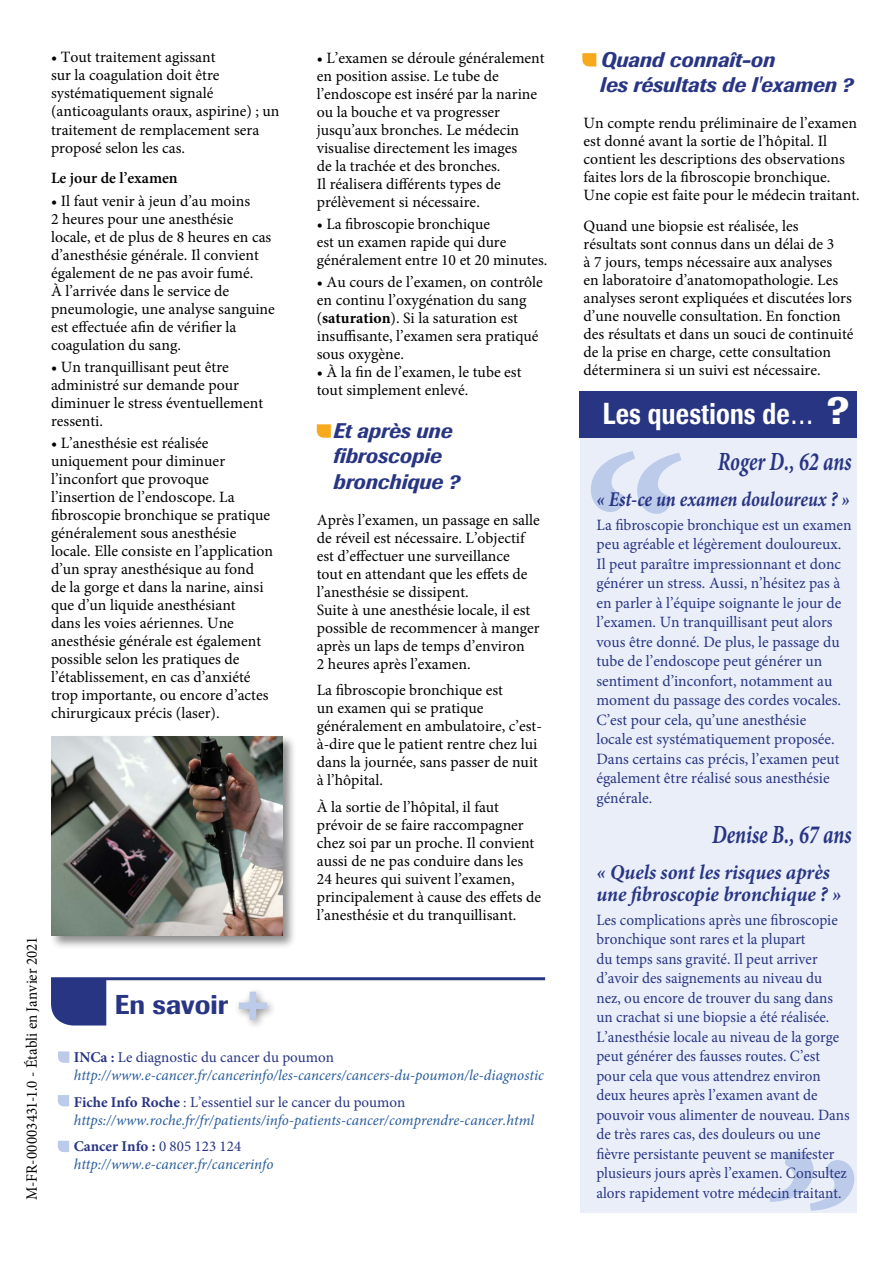
<style>
.page{position:relative;width:893px;height:1263px;background:#fff}
.page>*{position:absolute;margin:0;border:0;box-sizing:border-box;transform-origin:0 0}
.t1{font:500 30px "Imago";letter-spacing:.01em;color:#fff;scale:.78 1}
.t2{font:500 27px "Imago";color:#283583}
.t3{font:italic 700 26.25px "Minion Pro";color:#283583;scale:.76 1}
.t4{font:italic 500 21px/25.2px "Imago";color:#283583}
.t5{font:italic 700 21px/22.5px "Minion Pro";color:#283583;scale:.95 1}
.t6{font:italic 700 21px "Minion Pro";color:#283583;scale:.86 1}
.t7{font:15.75px/18px "Minion Pro";color:#000}
.t8{font:15.75px/19.5px "Minion Pro";color:#283583;scale:.96 1}
.t9{font:15.75px/19.5px "Minion Pro";color:#283583}
.t10{font:15.75px "Minion Pro";color:#000;scale:.95 1}
.t11{font:600 15.75px "Minion Pro";color:#000}
.t12{font:italic 15px/18px "Minion Pro";color:#275b9b}
.s1{font-weight:700}
.s2{font-weight:700;font-style:normal;color:#283583}
.s3{font-style:normal;color:#283583}
.s4{font-size:41.25px}
</style>
<div class="page">
<svg style="left:317px;top:424px;width:14px;height:14px"></svg>
<svg style="left:58px;top:1095px;width:11px;height:11px"></svg>
<svg style="left:58px;top:1141px;width:11px;height:11px"></svg>
<svg style="left:58px;top:1051px;width:11px;height:12px"></svg>
<div style="left:51px;top:980px;width:55px;height:45px;background:#283583"></div>
<hr style="left:51px;top:977px;width:494px;height:3px;background:#283583">
<div style="left:233px;top:986px;width:44px;height:44px;background:#000;opacity:.45"></div>
<svg style="left:238px;top:991px;width:30px;height:30px"></svg>
<div style="left:580px;top:419px;width:276px;height:794px;background:#e9eef9"></div>
<svg style="left:591px;top:451px;width:90px;height:63px"></svg>
<svg style="left:769px;top:1151px;width:86px;height:60px"></svg>
<div style="left:580px;top:391px;width:277px;height:47px;background:#283583"></div>
<div style="left:49px;top:734px;width:248px;height:216px;background:#000;opacity:.45"></div>
<img style="left:51px;top:736px;width:232px;height:200px">
<svg style="left:582px;top:53px;width:14px;height:14px"></svg>
<p class="t10" style="left:21px;top:1200px;width:279px;rotate:-90deg">M-FR-00003431-1.0 - Établi en Janvier 2021</p>
<p class="t7" style="left:51px;top:49px;width:230px">• Tout traitement agissant<br>sur la coagulation doit être systématiquement signalé (anticoagulants oraux, aspirine) ; un traitement de remplacement sera proposé selon les cas.</p>
<p class="t11" style="left:51px;top:167px;width:128px">Le jour de l’examen</p>
<p class="t7" style="left:51px;top:192px;width:225px">• Il faut venir à jeun d’au moins<br>2 heures pour une anesthésie locale, et de plus de 8 heures en cas d’anesthésie générale. Il convient également de ne pas avoir fumé.<br>À l’arrivée dans le service de pneumologie, une analyse sanguine est effectuée afin de vérifier la coagulation du sang.</p>
<p class="t7" style="left:51px;top:358px;width:214px">• Un tranquillisant peut être administré sur demande pour diminuer le stress éventuellement ressenti.</p>
<p class="t7" style="left:51px;top:434px;width:224px">• L’anesthésie est réalisée uniquement pour diminuer l’inconfort que provoque l’insertion de l’endoscope. La fibroscopie bronchique se pratique généralement sous anesthésie locale. Elle consiste en l’application d’un spray anesthésique au fond<br>de la gorge et dans la narine, ainsi que d’un liquide anesthésiant<br>dans les voies aériennes. Une anesthésie générale est également possible selon les pratiques de l’établissement, en cas d’anxiété trop importante, ou encore d’actes chirurgicaux précis (laser).</p>
<h2 class="t2" style="left:115px;top:987px;width:115px">En savoir</h2>
<p class="t7" style="left:317px;top:49px;width:229px">• L’examen se déroule généralement en position assise. Le tube de l’endoscope est inséré par la narine ou la bouche et va progresser jusqu’aux bronches. Le médecin visualise directement les images<br>de la trachée et des bronches.<br>Il réalisera différents types de prélèvement si nécessaire.</p>
<p class="t7" style="left:317px;top:215px;width:232px">• La fibroscopie bronchique<br>est un examen rapide qui dure généralement entre 10 et 20 minutes.</p>
<p class="t7" style="left:317px;top:273px;width:228px">• Au cours de l’examen, on contrôle en continu l’oxygénation du sang (<span class="s1">saturation</span>). Si la saturation est insuffisante, l’examen sera pratiqué sous oxygène.</p>
<p class="t7" style="left:317px;top:363px;width:206px">• À la fin de l’examen, le tube est tout simplement enlevé.</p>
<h3 class="t4" style="left:334px;top:418px;width:128px">Et après une fibroscopie bronchique ?</h3>
<p class="t7" style="left:317px;top:511px;width:225px">Après l’examen, un passage en salle de réveil est nécessaire. L’objectif est d’effectuer une surveillance tout en attendant que les effets de l’anesthésie se dissipent.<br>Suite à une anesthésie locale, il est possible de recommencer à manger après un laps de temps d’environ<br>2 heures après l’examen.</p>
<p class="t7" style="left:317px;top:681px;width:227px">La fibroscopie bronchique est<br>un examen qui se pratique généralement en ambulatoire, c’est&shy;à-dire que le patient rentre chez lui dans la journée, sans passer de nuit à l’hôpital.</p>
<p class="t7" style="left:317px;top:798px;width:226px">À la sortie de l’hôpital, il faut prévoir de se faire raccompagner chez soi par un proche. Il convient aussi de ne pas conduire dans les 24 heures qui suivent l’examen, principalement à cause des effets de l’anesthésie et du tranquillisant.</p>
<p class="t12" style="left:74px;top:1048px;width:472px"><span class="s2">INCa :</span> <span class="s3">Le diagnostic du cancer du poumon </span>http://www.e-cancer.fr/cancerinfo/les-cancers/cancers-du-poumon/le-diagnostic</p>
<p class="t12" style="left:74px;top:1093px;width:462px"><span class="s2">Fiche Info Roche</span> <span class="s3">: L’essentiel sur le cancer du poumon </span>https://www.roche.fr/fr/patients/info-patients-cancer/comprendre-cancer.html</p>
<p class="t12" style="left:74px;top:1137px;width:201px"><span class="s2">Cancer Info :</span> <span class="s3">0 805 123 124 </span>http://www.e-cancer.fr/cancerinfo</p>
<h3 class="t4" style="left:601px;top:47px;width:255px">Quand connaît-on<br>les résultats de l'examen ?</h3>
<p class="t7" style="left:584px;top:114px;width:278px">Un compte rendu préliminaire de l’examen est donné avant la sortie de l’hôpital. Il contient les descriptions des observations faites lors de la fibroscopie bronchique.<br>Une copie est faite pour le médecin traitant.</p>
<p class="t7" style="left:584px;top:217px;width:271px">Quand une biopsie est réalisée, les résultats sont connus dans un délai de 3<br>à 7 jours, temps nécessaire aux analyses<br>en laboratoire d’anatomopathologie. Les analyses seront expliquées et discutées lors d’une nouvelle consultation. En fonction des résultats et dans un souci de continuité de la prise en charge, cette consultation déterminera si un suivi est nécessaire.</p>
<h1 class="t1" style="left:603px;top:394px;width:318px">Les questions de… <span class="s4">?</span></h1>
<h3 class="t3" style="left:718px;top:443px;width:178px">Roger D., 62 ans</h3>
<h3 class="t6" style="left:596px;top:484px;width:296px">« Est-ce un examen douloureux ? »</h3>
<p class="t9" style="left:596px;top:515px;width:257px">La fibroscopie bronchique est un examen peu agréable et légèrement douloureux.<br>Il peut paraître impressionnant et donc générer un stress. Aussi, n’hésitez pas à en parler à l’équipe soignante le jour de l’examen. Un tranquillisant peut alors vous être donné. De plus, le passage du tube de l’endoscope peut générer un sentiment d’inconfort, notamment au moment du passage des cordes vocales.<br>C’est pour cela, qu’une anesthésie<br>locale est systématiquement proposée.<br>Dans certains cas précis, l’examen peut également être réalisé sous anesthésie générale.</p>
<h3 class="t3" style="left:712px;top:816px;width:185px">Denise B., 67 ans</h3>
<h3 class="t5" style="left:596px;top:860px;width:259px">« Quels sont les risques après une fibroscopie bronchique ? »</h3>
<p class="t8" style="left:596px;top:910px;width:265px">Les complications après une fibroscopie bronchique sont rares et la plupart<br>du temps sans gravité. Il peut arriver d’avoir des saignements au niveau du nez, ou encore de trouver du sang dans un crachat si une biopsie a été réalisée.<br>L’anesthésie locale au niveau de la gorge peut générer des fausses routes. C’est pour cela que vous attendrez environ deux heures après l’examen avant de pouvoir vous alimenter de nouveau. Dans de très rares cas, des douleurs ou une fièvre persistante peuvent se manifester plusieurs jours après l’examen. Consultez alors rapidement votre médecin traitant.</p>
</div>
